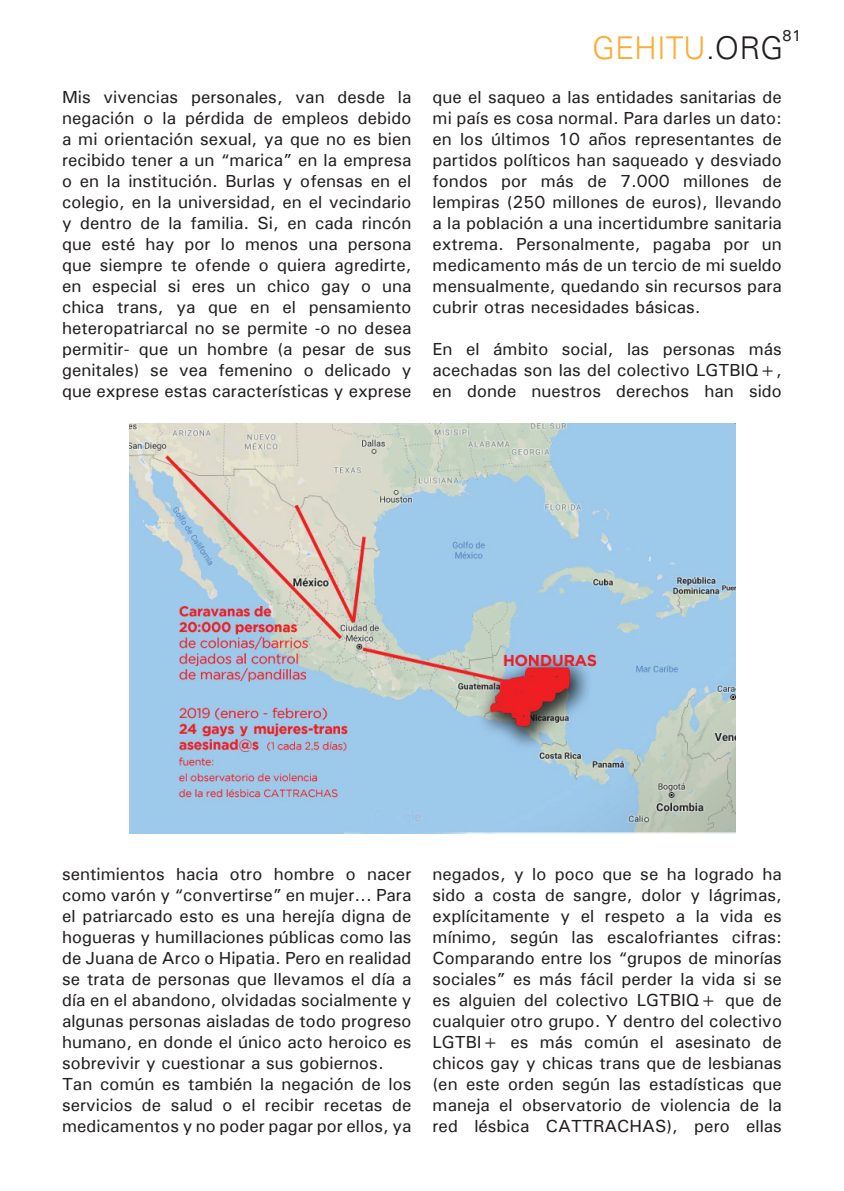
<style>
.page{position:relative;width:844px;height:1191px;background:#fff}
.page>*{position:absolute;margin:0;border:0;box-sizing:border-box;transform-origin:0 0}
.t1{font:300 31.5px "Univers";color:#fbad35}
.t2{font:500 17.5px/21px "Univers";color:#231f20;text-align:justify}
.t3{font:500 15.75px "Univers";color:#231f20}
.s1{color:#231f20}
</style>
<div class="page">
<img style="left:130px;top:423px;width:605px;height:410px">
<p class="t2" style="left:62px;top:86px;width:351px">Mis vivencias personales, van desde la negación o la pérdida de empleos debido a mi orientación sexual, ya que no es bien recibido tener a un “marica” en la empresa o en la institución. Burlas y ofensas en el colegio, en la universidad, en el vecindario y dentro de la familia. Si, en cada rincón que esté hay por lo menos una persona que siempre te ofende o quiera agredirte, en especial si eres un chico gay o una chica trans, ya que en el pensamiento heteropatriarcal no se permite -o no desea permitir- que un hombre (a pesar de sus genitales) se vea femenino o delicado y que exprese estas características y exprese</p>
<p class="t3" style="left:782px;top:26px;width:21px">81</p>
<h1 class="t1" style="left:592px;top:29px;width:145px">GEHITU<span class="s1">.org</span></h1>
<p class="t2" style="left:432px;top:86px;width:351px">que el saqueo a las entidades sanitarias de mi país es cosa normal. Para darles un dato: en los últimos 10 años representantes de partidos políticos han saqueado y desviado fondos por más de 7.000 millones de lempiras (250 millones de euros), llevando a la población a una incertidumbre sanitaria extrema. Personalmente, pagaba por un medicamento más de un tercio de mi sueldo mensualmente, quedando sin recursos para cubrir otras necesidades básicas.</p>
<p class="t2" style="left:432px;top:338px;width:351px">En el ámbito social, las personas más acechadas son las del colectivo LGTBIQ+, en donde nuestros derechos han sido</p>
<p class="t2" style="left:62px;top:863px;width:351px;text-align:left">sentimientos hacia otro hombre o nacer como varón y “convertirse” en mujer... Para el patriarcado esto es una herejía digna de hogueras y humillaciones públicas como las de Juana de Arco o Hipatia. Pero en realidad se trata de personas que llevamos el día a día en el abandono, olvidadas socialmente y algunas personas aisladas de todo progreso humano, en donde el único acto heroico es sobrevivir y cuestionar a sus gobiernos.<br>Tan común es también la negación de los servicios de salud o el recibir recetas de medicamentos y no poder pagar por ellos, ya</p>
<p class="t2" style="left:432px;top:863px;width:351px">negados, y lo poco que se ha logrado ha sido a costa de sangre, dolor y lágrimas, explícitamente y el respeto a la vida es mínimo, según las escalofriantes cifras:<br>Comparando entre los “grupos de minorías sociales” es más fácil perder la vida si se es alguien del colectivo LGTBIQ+ que de cualquier otro grupo. Y dentro del colectivo LGTBI+ es más común el asesinato de chicos gay y chicas trans que de lesbianas (en este orden según las estadísticas que maneja el observatorio de violencia de la red lésbica CATTRACHAS), pero ellas</p>
</div>
